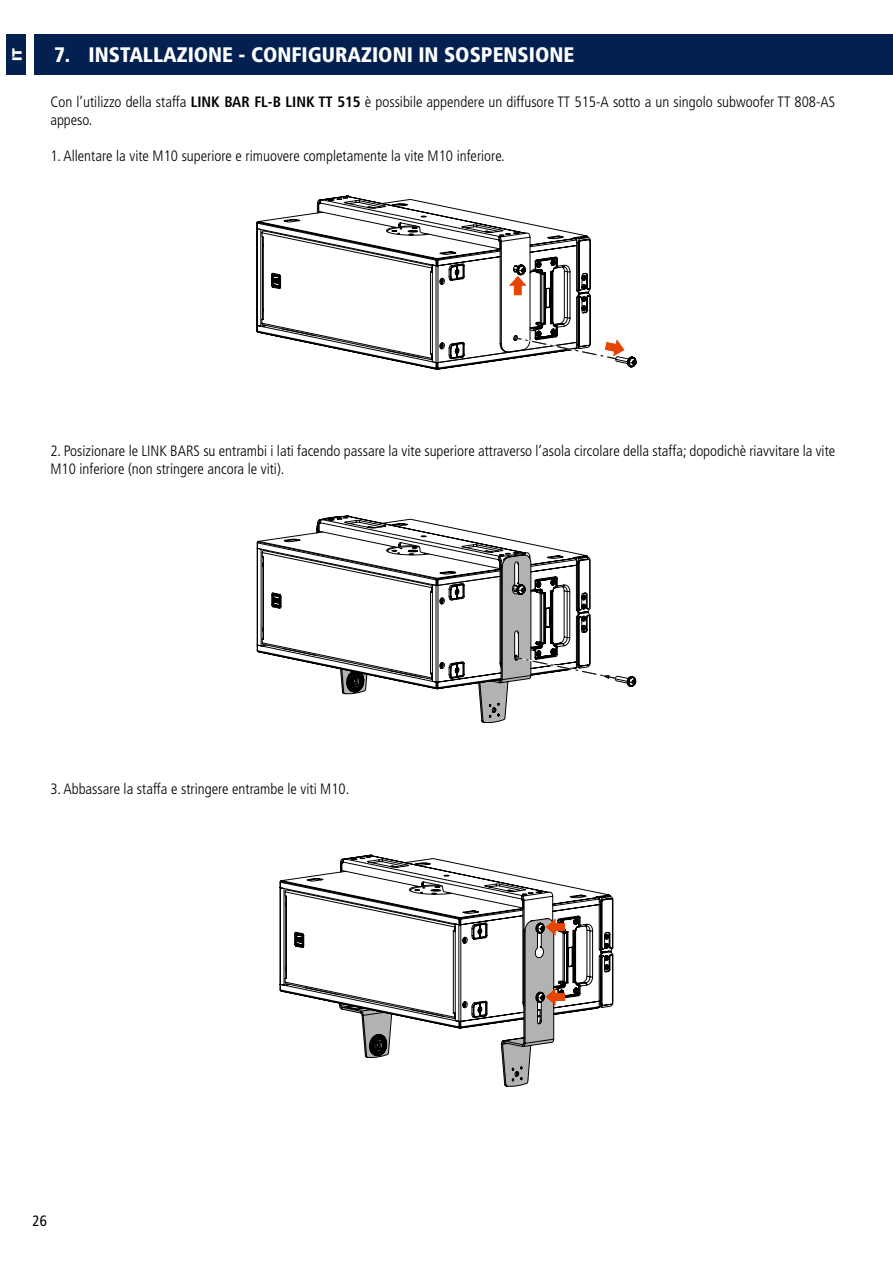
<style>
.page{position:relative;width:893px;height:1263px;background:#fff}
.page>*{position:absolute;margin:0;border:0;box-sizing:border-box;transform-origin:0 0}
.t1{font:900 condensed 21px "Frutiger LT Std";color:#fff}
.t2{font:300 condensed 15px/18px "Frutiger LT Std";color:#000}
.t3{font:condensed 15px "Frutiger LT Std";color:#000}
.t4{font:900 13.5px "Gotham";color:#fff}
.s1{font-weight:700}
</style>
<div class="page">
<div style="left:6px;top:34px;width:20px;height:41px;background:#022050"></div>
<div style="left:34px;top:34px;width:859px;height:41px;background:#022050"></div>
<svg style="left:256px;top:199px;width:285px;height:28px"></svg>
<svg style="left:256px;top:227px;width:241px;height:143px"></svg>
<svg style="left:261px;top:226px;width:364px;height:135px"></svg>
<svg style="left:316px;top:518px;width:154px;height:13px"></svg>
<svg style="left:256px;top:531px;width:360px;height:192px"></svg>
<svg style="left:284px;top:854px;width:330px;height:233px"></svg>
<p class="t4" style="left:8px;top:61px;width:15px;rotate:-90deg">IT</p>
<h1 class="t1" style="left:54px;top:42px;width:522px">7. INSTALLAZIONE - CONFIGURAZIONI IN SOSPENSIONE</h1>
<p class="t2" style="left:50px;top:93px;width:786px">Con l’utilizzo della staffa <span class="s1">LINK BAR FL-B LINK TT 515</span> è possibile appendere un diffusore TT 515-A sotto a un singolo subwoofer TT 808-AS appeso.</p>
<p class="t2" style="left:50px;top:147px;width:456px">1. Allentare la vite M10 superiore e rimuovere completamente la vite M10 inferiore.</p>
<p class="t2" style="left:50px;top:442px;width:786px">2. Posizionare le LINK BARS su entrambi i lati facendo passare la vite superiore attraverso l’asola circolare della staffa; dopodichè riavvitare la vite<br>M10 inferiore (non stringere ancora le viti).</p>
<p class="t2" style="left:50px;top:780px;width:301px">3. Abbassare la staffa e stringere entrambe le viti M10.</p>
<p class="t3" style="left:33px;top:1211px;width:16px">26</p>
</div>
